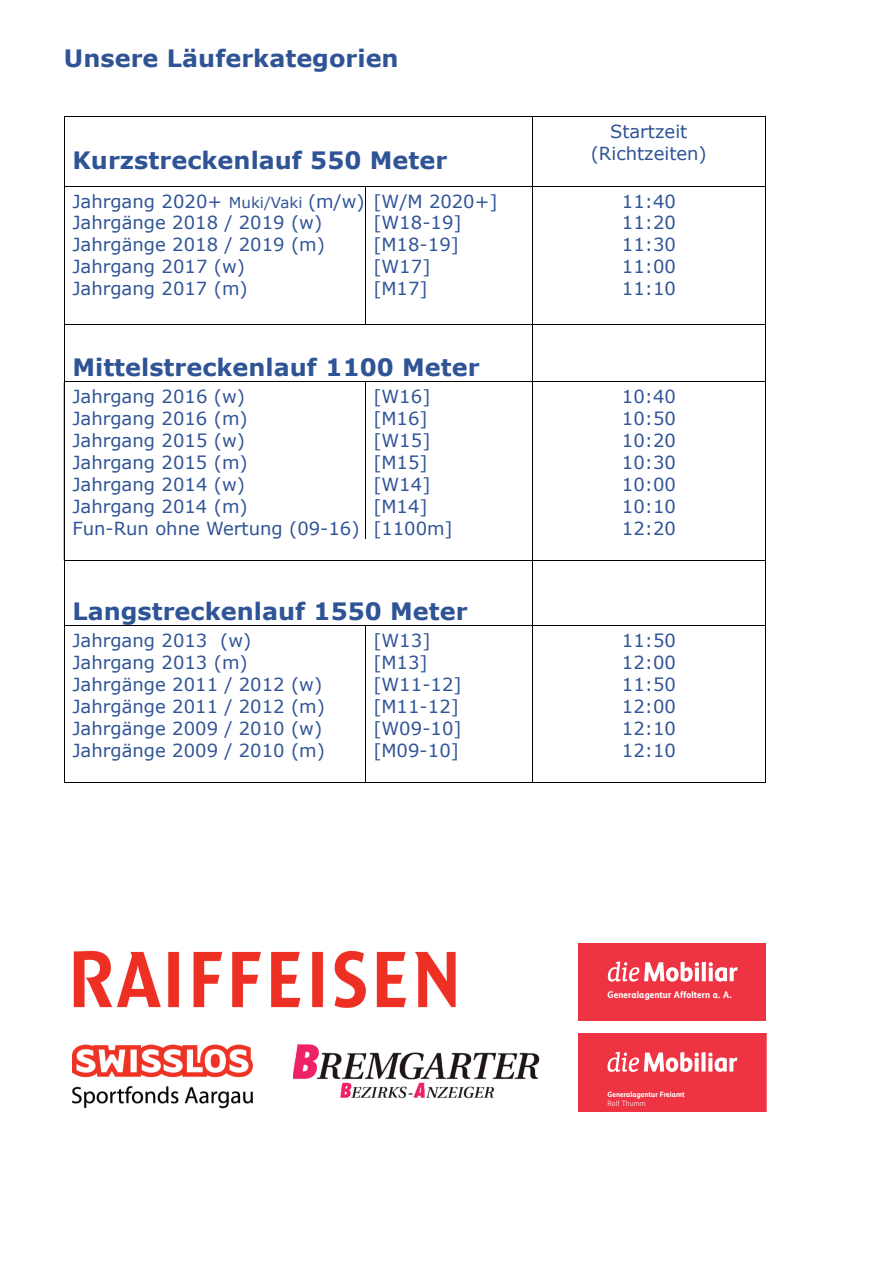
<style>
.page{position:relative;width:894px;height:1263px;background:#fff}
.page>*{position:absolute;margin:0;border:0;box-sizing:border-box;transform-origin:0 0}
.t1{font:700 24px "Verdana";color:#2f5496}
.t2{font:18px/21.9px "Verdana";color:#2f5496}
.t3{font:700 9.6px "Mobiliar Realist";letter-spacing:.015em;color:#fff}
.t4{font:700 7.65px "Mobiliar Realist";letter-spacing:.015em;color:#fff}
.t5{font:300 7.65px "Mobiliar Realist";letter-spacing:.015em;color:#fff}
.s1{font-size:15px}
</style>
<div class="page">
<hr style="left:65px;top:116px;width:466px;height:1px;background:#000">
<hr style="left:532px;top:116px;width:233px;height:1px;background:#000">
<hr style="left:64px;top:117px;width:1px;height:69px;background:#000">
<hr style="left:531px;top:117px;width:1px;height:69px;background:#000">
<hr style="left:765px;top:117px;width:1px;height:69px;background:#000">
<hr style="left:65px;top:186px;width:300px;height:1px;background:#000">
<hr style="left:365px;top:186px;width:166px;height:1px;background:#000">
<hr style="left:532px;top:186px;width:233px;height:1px;background:#000">
<hr style="left:64px;top:187px;width:1px;height:137px;background:#000">
<hr style="left:365px;top:187px;width:1px;height:137px;background:#000">
<hr style="left:531px;top:187px;width:1px;height:137px;background:#000">
<hr style="left:765px;top:187px;width:1px;height:137px;background:#000">
<hr style="left:65px;top:324px;width:300px;height:1px;background:#000">
<hr style="left:365px;top:324px;width:166px;height:1px;background:#000">
<hr style="left:532px;top:324px;width:233px;height:1px;background:#000">
<hr style="left:64px;top:324px;width:1px;height:237px;background:#000">
<hr style="left:531px;top:324px;width:1px;height:57px;background:#000">
<hr style="left:765px;top:324px;width:1px;height:237px;background:#000">
<hr style="left:65px;top:381px;width:300px;height:1px;background:#000">
<hr style="left:365px;top:381px;width:166px;height:1px;background:#000">
<hr style="left:532px;top:381px;width:233px;height:1px;background:#000">
<hr style="left:365px;top:382px;width:1px;height:156px;background:#000">
<hr style="left:65px;top:560px;width:300px;height:1px;background:#000">
<hr style="left:365px;top:560px;width:166px;height:1px;background:#000">
<hr style="left:532px;top:560px;width:233px;height:1px;background:#000">
<hr style="left:64px;top:561px;width:1px;height:64px;background:#000">
<hr style="left:531px;top:382px;width:1px;height:243px;background:#000">
<hr style="left:765px;top:561px;width:1px;height:64px;background:#000">
<hr style="left:65px;top:625px;width:300px;height:1px;background:#000">
<hr style="left:365px;top:625px;width:166px;height:1px;background:#000">
<hr style="left:532px;top:625px;width:233px;height:1px;background:#000">
<hr style="left:64px;top:626px;width:1px;height:156px;background:#000">
<hr style="left:65px;top:782px;width:300px;height:1px;background:#000">
<hr style="left:365px;top:626px;width:1px;height:156px;background:#000">
<hr style="left:365px;top:782px;width:166px;height:1px;background:#000">
<hr style="left:531px;top:626px;width:1px;height:156px;background:#000">
<hr style="left:532px;top:782px;width:233px;height:1px;background:#000">
<hr style="left:765px;top:626px;width:1px;height:156px;background:#000">
<div style="left:578px;top:943px;width:188px;height:77px;background:#ee3343"></div>
<svg style="left:607px;top:961px;width:130px;height:21px"></svg>
<img style="left:73px;top:950px;width:383px;height:58px">
<img style="left:72px;top:1044px;width:180px;height:65px">
<svg style="left:578px;top:1033px;width:188px;height:78px;background:#ef4351"></svg>
<img style="left:293px;top:1044px;width:247px;height:55px">
<h1 class="t1" style="left:64px;top:48px;width:336px">Unsere Läuferkategorien</h1>
<h1 class="t1" style="left:72px;top:151px;width:376px">Kurzstreckenlauf 550 Meter</h1>
<p class="t2" style="left:590px;top:122px;width:117px;text-align:center">Startzeit (Richtzeiten)</p>
<p class="t2" style="left:72px;top:192px;width:293px">Jahrgang 2020+ <span class="s1">Muki/Vaki</span> (m/w)<br>Jahrgänge 2018 / 2019 (w)<br>Jahrgänge 2018 / 2019 (m)<br>Jahrgang 2017 (w)<br>Jahrgang 2017 (m)</p>
<p class="t2" style="left:373px;top:192px;width:126px">[W/M 2020+] [W18-19] [M18-19] [W17]<br>[M17]</p>
<p class="t2" style="left:621px;top:192px;width:56px;text-align:justify">11:40<br>11:20<br>11:30<br>11:00<br>11:10</p>
<h1 class="t1" style="left:72px;top:358px;width:408px">Mittelstreckenlauf 1100 Meter</h1>
<p class="t2" style="left:72px;top:387px;width:288px">Jahrgang 2016 (w)<br>Jahrgang 2016 (m)<br>Jahrgang 2015 (w)<br>Jahrgang 2015 (m)<br>Jahrgang 2014 (w)<br>Jahrgang 2014 (m)<br>Fun-Run ohne Wertung (09-16)</p>
<p class="t2" style="left:373px;top:387px;width:81px">[W16] [M16] [W15] [M15] [W14] [M14] [1100m]</p>
<p class="t2" style="left:621px;top:387px;width:56px;text-align:justify">10:40<br>10:50<br>10:20<br>10:30<br>10:00<br>10:10<br>12:20</p>
<h1 class="t1" style="left:72px;top:602px;width:396px">Langstreckenlauf 1550 Meter</h1>
<p class="t2" style="left:72px;top:631px;width:254px">Jahrgang 2013 (w)<br>Jahrgang 2013 (m)<br>Jahrgänge 2011 / 2012 (w)<br>Jahrgänge 2011 / 2012 (m)<br>Jahrgänge 2009 / 2010 (w)<br>Jahrgänge 2009 / 2010 (m)</p>
<p class="t2" style="left:373px;top:631px;width:90px">[W13] [M13] [W11-12] [M11-12] [W09-10] [M09-10]</p>
<p class="t2" style="left:621px;top:631px;width:56px;text-align:justify">11:50<br>12:00<br>11:50<br>12:00<br>12:10<br>12:10</p>
<p class="t3" style="left:607px;top:989px;width:126px">Generalagentur Affoltern a. A.</p>
<p class="t4" style="left:607px;top:1090px;width:79px">Generalagentur Freiamt</p>
<p class="t5" style="left:607px;top:1099px;width:40px">Rolf Thumm</p>
</div>
